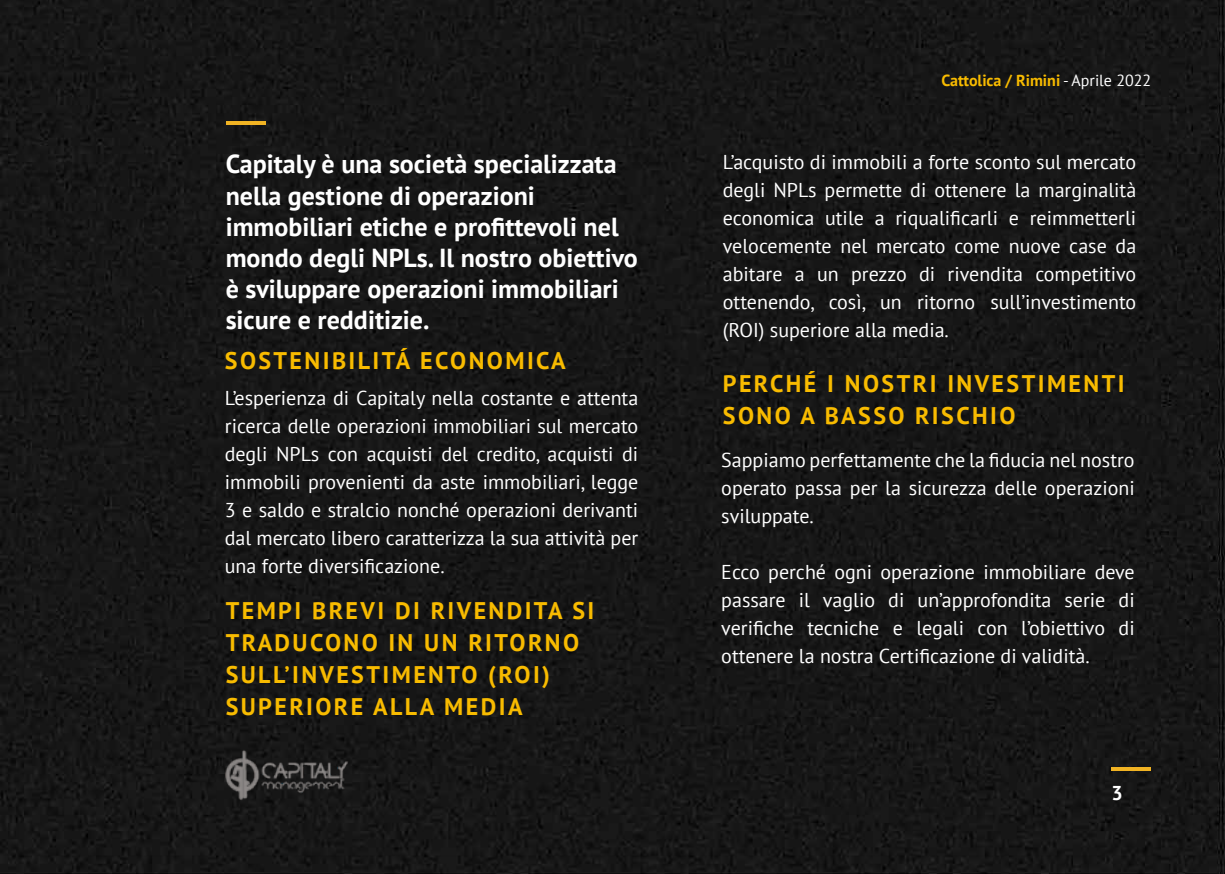
<style>
.page{position:relative;width:1225px;height:874px;background:#fff}
.page>*{position:absolute;margin:0;border:0;box-sizing:border-box;transform-origin:0 0}
.t1{font:700 26px/31.2px "PT Sans";color:#fff}
.t2{font:700 24px/32px "PT Sans";letter-spacing:.1em;color:#f8bb00}
.t3{font:20px/28px "PT Sans";color:#fff;text-align:justify}
.t4{font:700 20px "PT Sans";color:#fff}
.t5{font:700 16px "PT Sans";color:#f8bb00}
.s1{font-weight:400;color:#fff}
</style>
<div class="page">
<div style="left:0;top:0;width:1225px;height:873px;background:#161616"></div>
<svg style="left:1111px;top:766px;width:40px;height:4px"></svg>
<img style="left:221px;top:747px;width:130px;height:52px">
<hr style="left:226px;top:121px;width:39px;height:4px;background:#f1b323">
<h1 class="t1" style="left:226px;top:148px;width:414px">Capitaly è una società specializzata nella gestione di operazioni immobiliari etiche e profittevoli nel mondo degli NPLs. Il nostro obiettivo è sviluppare operazioni immobiliari sicure e redditizie.</h1>
<p class="t2" style="left:225px;top:344px;width:342px">SOSTENIBILITÁ ECONOMICA</p>
<p class="t3" style="left:225px;top:383px;width:415px">L’esperienza di Capitaly nella costante e attenta ricerca delle operazioni immobiliari sul mercato degli NPLs con acquisti del credito, acquisti di immobili provenienti da aste immobiliari, legge 3 e saldo e stralcio nonché operazioni derivanti dal mercato libero caratterizza la sua attività per una forte diversificazione.</p>
<p class="t2" style="left:226px;top:594px;width:370px">TEMPI BREVI DI RIVENDITA SI<br>TRADUCONO IN UN RITORNO<br>SULL’INVESTIMENTO (ROI)<br>SUPERIORE ALLA MEDIA</p>
<p class="t5" style="left:941px;top:70px;width:211px">Cattolica / Rimini <span class="s1">- Aprile 2022</span></p>
<p class="t3" style="left:723px;top:147px;width:415px">L’acquisto di immobili a forte sconto sul mercato degli NPLs permette di ottenere la marginalità economica utile a riqualificarli e reimmetterli velocemente nel mercato come nuove case da abitare a un prezzo di rivendita competitivo ottenendo, così, un ritorno sull’investimento (ROI) superiore alla media.</p>
<p class="t2" style="left:723px;top:366px;width:403px">PERCHÉ I NOSTRI INVESTIMENTI<br>SONO A BASSO RISCHIO</p>
<p class="t3" style="left:721px;top:445px;width:415px">Sappiamo perfettamente che la fiducia nel nostro operato passa per la sicurezza delle operazioni sviluppate.</p>
<p class="t3" style="left:721px;top:557px;width:415px">Ecco perché ogni operazione immobiliare deve passare il vaglio di un’approfondita serie di verifiche tecniche e legali con l’obiettivo di ottenere la nostra Certificazione di validità.</p>
<p class="t4" style="left:1111px;top:779px;width:13px">3</p>
</div>
